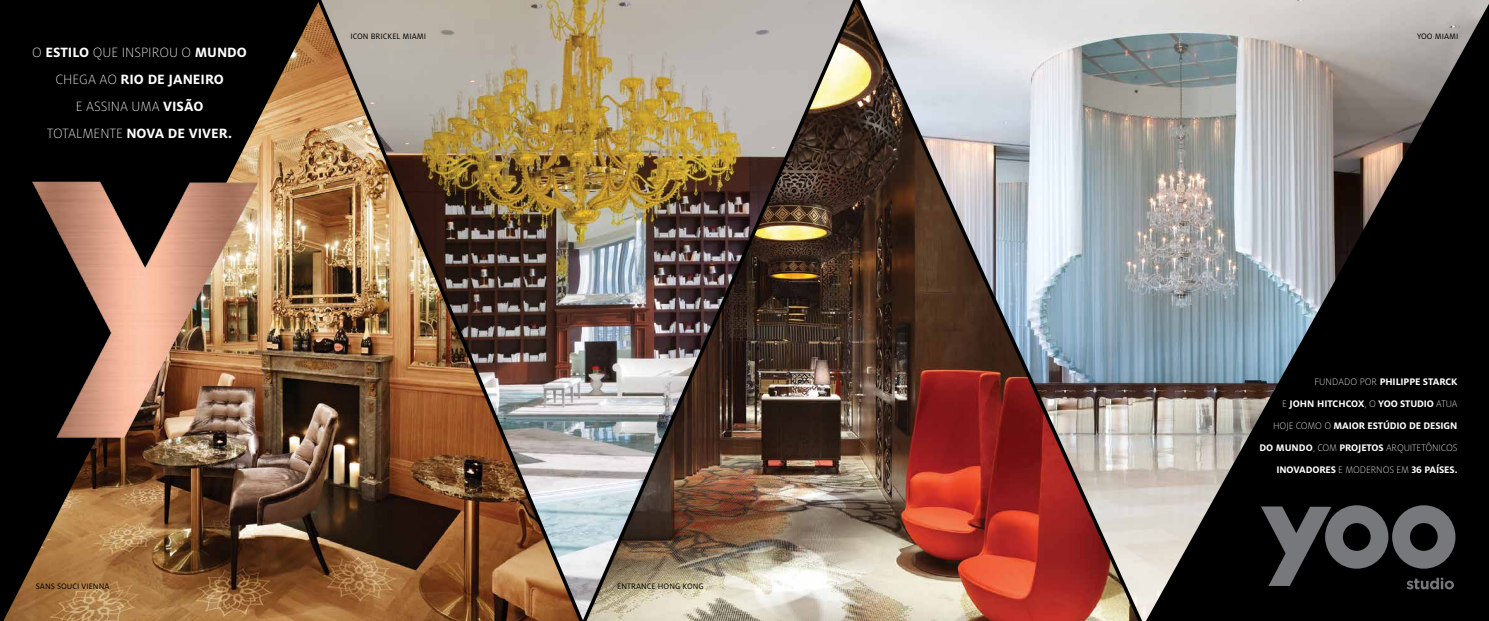
<style>
.page{position:relative;width:1489px;height:621px;background:#fff}
.page>*{position:absolute;margin:0;border:0;box-sizing:border-box;transform-origin:0 0}
.t1{font:300 expanded 14.88px/27.1px "Milo OT";color:#fff;text-align:center}
.t2{font:700 10.5px/21.9px "Milo OT";letter-spacing:-.01em;color:#fff;text-align:right}
.t3{font:8.75px "Milo OT";color:#000}
.s1{font-weight:700;font-stretch:normal}
.s2{font-weight:300;font-stretch:expanded}
</style>
<div class="page">
<img style="left:0;top:0;width:300px;height:620px">
<img style="left:874px;top:0;width:275px;height:620px">
<img style="left:300px;top:0;width:272px;height:620px">
<img style="left:572px;top:0;width:302px;height:620px">
<img style="left:29px;top:174px;width:233px;height:264px">
<svg style="left:1145px;top:4px;width:343px;height:616px;background:#5a5b5a"></svg>
<svg style="left:1260px;top:505px;width:195px;height:84px;background:#38393a"></svg>
<h1 class="t1" style="left:32px;top:38px;width:216px">O <span class="s1">ESTILO</span> QUE INSPIROU O <span class="s1">MUNDO<br></span>CHEGA AO <span class="s1">RIO DE JANEIRO<br></span>E ASSINA UMA <span class="s1">VISÃO<br></span>TOTALMENTE <span class="s1">NOVA DE VIVER.</span></h1>
<p class="t3" style="left:350px;top:31px;width:77px">ICON BRICKEL MIAMI</p>
<p class="t3" style="left:36px;top:581px;width:75px">SANS SOUCI VIENNA</p>
<p class="t3" style="left:617px;top:581px;width:88px">ENTRANCE HONG KONG</p>
<p class="t3" style="left:1416px;top:31px;width:43px">YOO MIAMI</p>
<p class="t2" style="left:1259px;top:370px;width:199px"><span class="s2">FUNDADO POR</span> PHILIPPE STARCK<br><span class="s2">E</span> JOHN HITCHCOX<span class="s2">, O</span> YOO STUDIO <span class="s2">ATUA HOJE COMO O</span> MAIOR ESTÚDIO DE DESIGN DO MUNDO<span class="s2">, COM</span> PROJETOS <span class="s2">ARQUITETÔNICOS </span>INOVADORES <span class="s2">E MODERNOS EM</span> 36 PAÍSES.</p>
</div>
